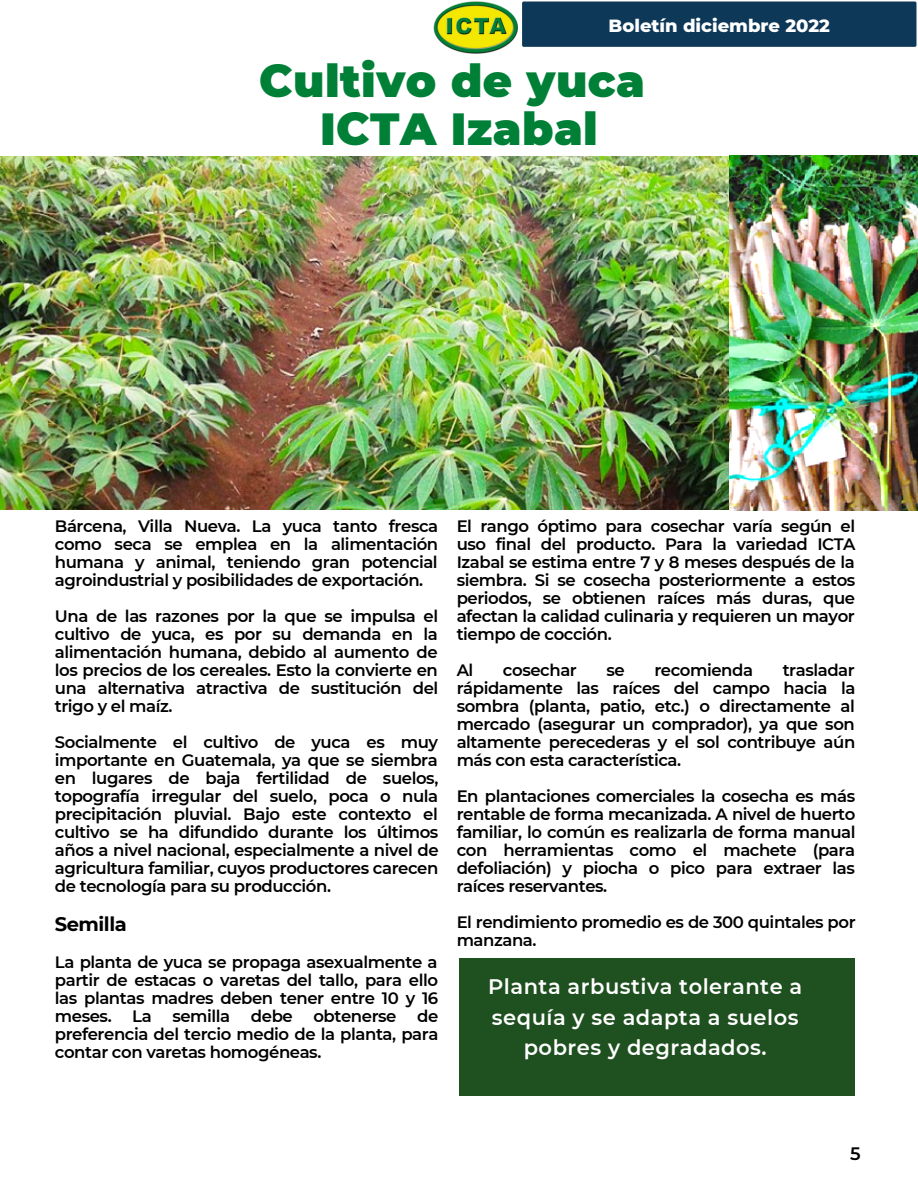
<style>
.page{position:relative;width:918px;height:1188px;background:#fff}
.page>*{position:absolute;margin:0;border:0;box-sizing:border-box;transform-origin:0 0}
.t1{font:900 45px/48.3px "Montserrat";letter-spacing:.01em;color:#008037;text-align:center}
.t2{font:600 21px/30.3px "Montserrat";letter-spacing:.025em;color:#fff;text-align:center}
.t3{font:700 19.5px "Montserrat";letter-spacing:-.025em;color:#000}
.t4{font:800 18px "Montserrat";color:#fff}
.t5{font:600 18px "Montserrat";color:#000}
.t6{font:600 16.5px/18px "Montserrat";letter-spacing:-.025em;color:#000;text-align:justify}
</style>
<div class="page">
<div style="left:522px;top:1px;width:395px;height:46px;background:#0d3858"></div>
<img style="left:433px;top:1px;width:85px;height:53px">
<div style="left:459px;top:958px;width:396px;height:138px;background:#1f5020"></div>
<img style="left:0;top:157px;width:729px;height:353px">
<img style="left:729px;top:155px;width:189px;height:356px">
<p class="t4" style="left:609px;top:14px;width:223px">Boletín diciembre 2022</p>
<h1 class="t1" style="left:259px;top:57px;width:387px">Cultivo de yuca<br>ICTA Izabal</h1>
<p class="t6" style="left:55px;top:517px;width:385px">Bárcena, Villa Nueva. La yuca tanto fresca como seca se emplea en la alimentación humana y animal, teniendo gran potencial agroindustrial y posibilidades de exportación.</p>
<p class="t6" style="left:55px;top:607px;width:385px">Una de las razones por la que se impulsa el cultivo de yuca, es por su demanda en la alimentación humana, debido al aumento de los precios de los cereales. Esto la convierte en una alternativa atractiva de sustitución del trigo y el maíz.</p>
<p class="t6" style="left:55px;top:733px;width:385px">Socialmente el cultivo de yuca es muy importante en Guatemala, ya que se siembra en lugares de baja fertilidad de suelos, topografía irregular del suelo, poca o nula precipitación pluvial. Bajo este contexto el cultivo se ha difundido durante los últimos años a nivel nacional, especialmente a nivel de agricultura familiar, cuyos productores carecen de tecnología para su producción.</p>
<p class="t3" style="left:55px;top:912px;width:73px">Semilla</p>
<p class="t6" style="left:55px;top:953px;width:385px">La planta de yuca se propaga asexualmente a partir de estacas o varetas del tallo, para ello las plantas madres deben tener entre 10 y 16 meses. La semilla debe obtenerse de preferencia del tercio medio de la planta, para contar con varetas homogéneas.</p>
<p class="t6" style="left:457px;top:517px;width:400px">El rango óptimo para cosechar varía según el uso final del producto. Para la variedad ICTA Izabal se estima entre 7 y 8 meses después de la siembra. Si se cosecha posteriormente a estos periodos, se obtienen raíces más duras, que afectan la calidad culinaria y requieren un mayor tiempo de cocción.</p>
<p class="t6" style="left:457px;top:661px;width:18px">Al</p>
<p class="t6" style="left:503px;top:661px;width:75px">cosechar</p>
<p class="t6" style="left:606px;top:661px;width:20px">se</p>
<p class="t6" style="left:654px;top:661px;width:100px">recomienda</p>
<p class="t6" style="left:457px;top:661px;width:400px;text-indent:326px">trasladar rápidamente las raíces del campo hacia la sombra (planta, patio, etc.) o directamente al mercado (asegurar un comprador), ya que son altamente perecederas y el sol contribuye aún más con esta característica.</p>
<p class="t6" style="left:457px;top:787px;width:400px">En plantaciones comerciales la cosecha es más rentable de forma mecanizada. A nivel de huerto familiar, lo común es realizarla de forma manual con herramientas como el machete (para defoliación) y piocha o pico para extraer las raíces reservantes.</p>
<p class="t6" style="left:457px;top:913px;width:401px">El rendimiento promedio es de 300 quintales por manzana.</p>
<p class="t2" style="left:488px;top:972px;width:316px">Planta arbustiva tolerante a sequía y se adapta a suelos pobres y degradados.</p>
<p class="t5" style="left:850px;top:1142px;width:12px">5</p>
</div>
